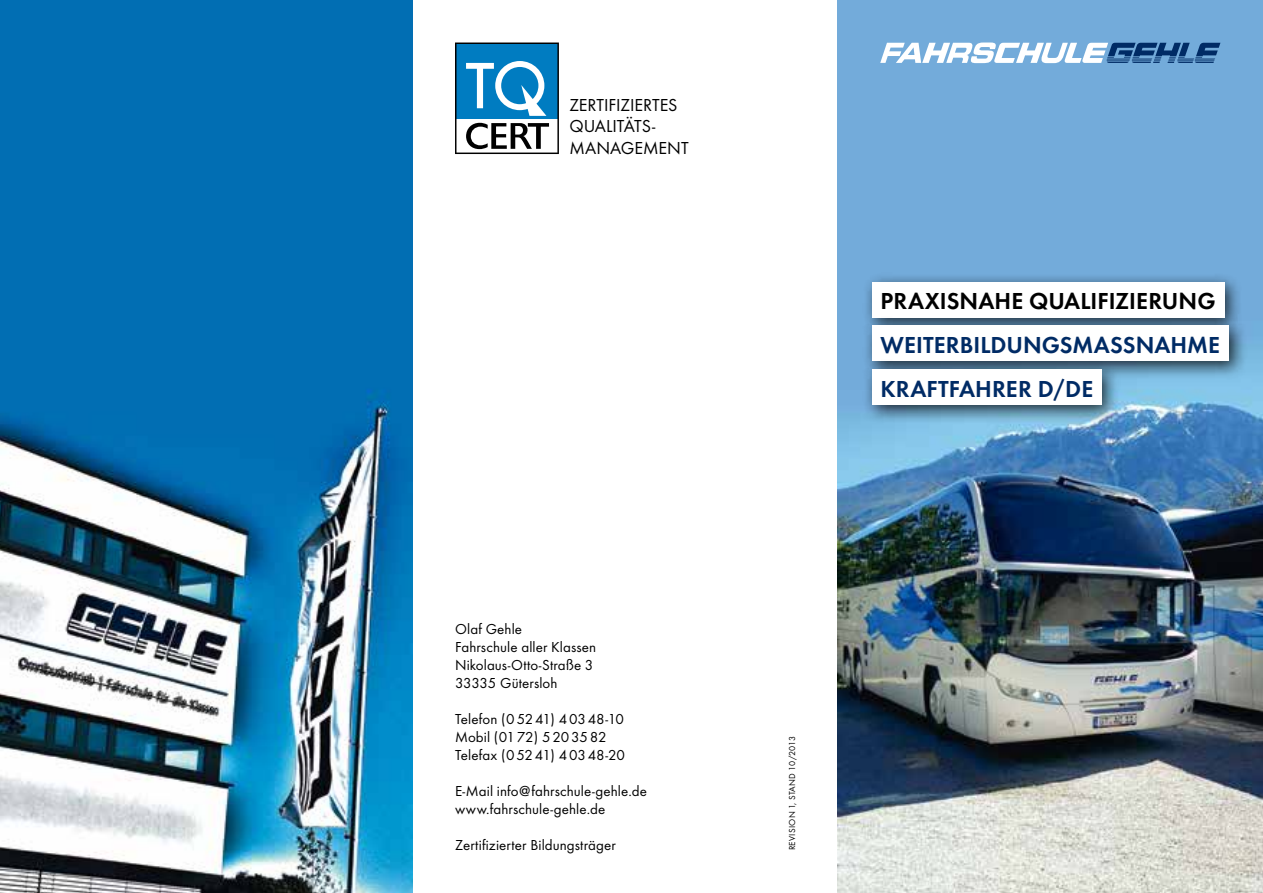
<style>
.page{position:relative;width:1263px;height:893px;background:#fff}
.page>*{position:absolute;margin:0;border:0;box-sizing:border-box;transform-origin:0 0}
.t1{font:600 24px/44px "Futura T";color:#002b65}
.t2{font:600 24px "Futura T";letter-spacing:.005em;color:#000}
.t3{font:18px/21.6px "Futura T";color:#000}
.t4{font:15px/18px "Futura T";letter-spacing:.005em;color:#000}
.t5{font:9px "Futura T";letter-spacing:.03em;color:#000}
</style>
<div class="page">
<img style="left:838px;top:0;width:425px;height:893px">
<img style="left:0;top:0;width:412px;height:893px">
<svg style="left:455px;top:43px;width:104px;height:111px"></svg>
<div style="left:862px;top:272px;width:381px;height:63px;background:#000;opacity:.75"></div>
<div style="left:872px;top:282px;width:352px;height:35px;background:#fff"></div>
<div style="left:862px;top:316px;width:385px;height:63px;background:#000;opacity:.75"></div>
<div style="left:872px;top:326px;width:357px;height:35px;background:#fff"></div>
<div style="left:862px;top:360px;width:258px;height:63px;background:#000;opacity:.75"></div>
<div style="left:872px;top:370px;width:230px;height:35px;background:#fff"></div>
<svg style="left:880px;top:43px;width:340px;height:20px"></svg>
<p class="t3" style="left:569px;top:94px;width:121px">ZERTIFIZIERTES<br>QUALITÄTS-<br>MANAGEMENT</p>
<p class="t4" style="left:455px;top:620px;width:143px">Olaf Gehle<br>Fahrschule aller Klassen<br>Nikolaus-Otto-Straße 3<br>33335 Gütersloh</p>
<p class="t4" style="left:455px;top:710px;width:171px">Telefon (05241) 40348-10<br>Mobil (0172) 5203582<br>Telefax (05241) 40348-20</p>
<p class="t4" style="left:455px;top:782px;width:193px">E-Mail info@fahrschule-gehle.de www.fahrschule-gehle.de</p>
<p class="t4" style="left:455px;top:836px;width:162px">Zertifizierter Bildungsträger</p>
<h1 class="t2" style="left:880px;top:286px;width:337px">PRAXISNAHE QUALIFIZIERUNG</h1>
<h1 class="t1" style="left:880px;top:322px;width:341px">WEITERBILDUNGSMASSNAHME<br>KRAFTFAHRER D/DE</h1>
<p class="t5" style="left:787px;top:850px;width:116px;rotate:-90deg">REVISION 1, STAND 10/2013</p>
</div>
